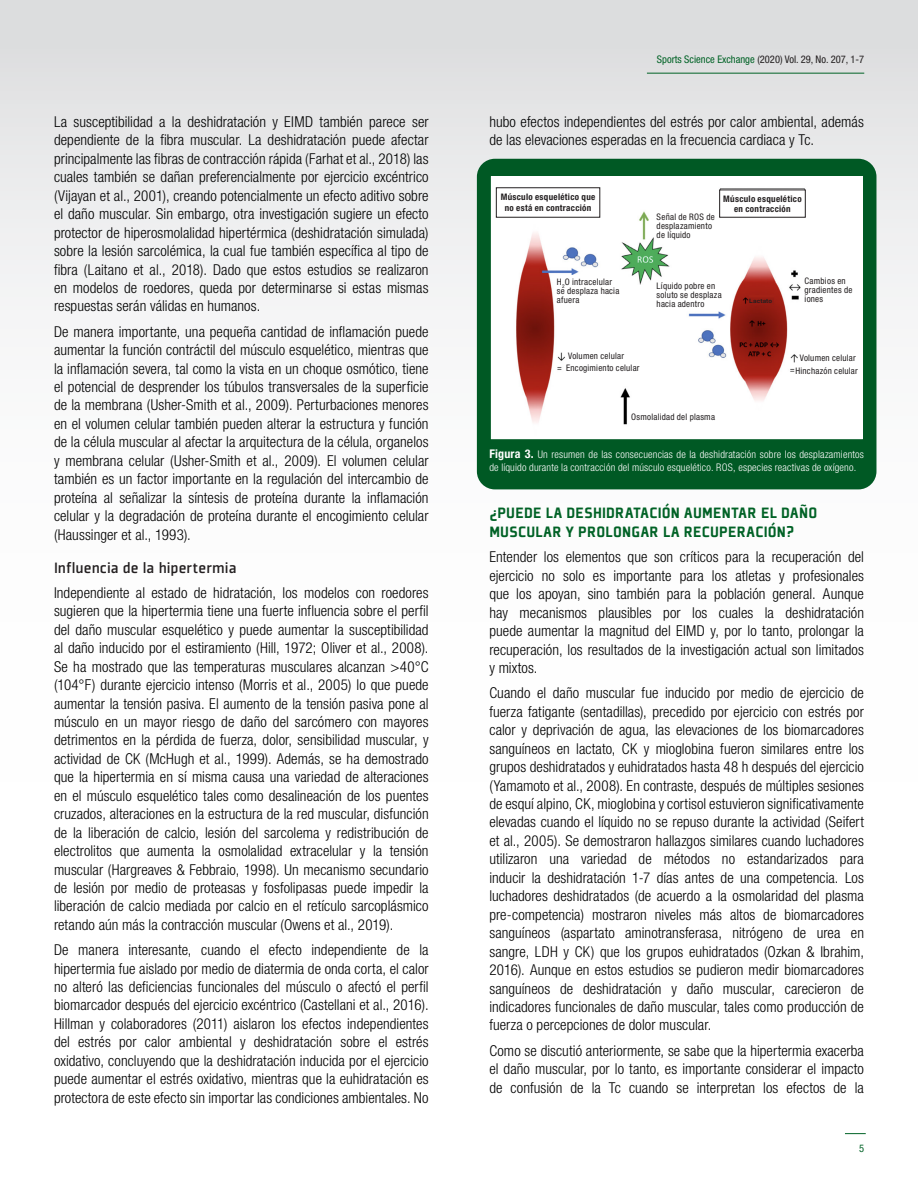
<style>
.page{position:relative;width:918px;height:1188px;background:#fff}
.page>*{position:absolute;margin:0;border:0;box-sizing:border-box;transform-origin:0 0}
.newbody_text_no_bull{font:900 16.5px/19.5px "Plexes Pro";letter-spacing:.015em;color:#016226}
.newbody_text_no_bull-2{font:500 16.5px "Plexes Pro";letter-spacing:.005em;color:#231f20}
.newbody_text_no_bull-3{font:300 condensed 15px/18.5px "Helvetica Neue LT Std";letter-spacing:.005em;color:#000;text-align:justify}
.t1{font:300 condensed 10.5px/13.5px "Helvetica Neue LT Std";letter-spacing:.02em;color:#fff}
.t2{font:condensed 10.5px "Helvetica Neue LT Std";color:#231f20}
.t3{font:condensed 10.5px "Helvetica Neue LT Std";color:#016226}
.t4{font:condensed 9px/9px "Helvetica Neue LT Std";letter-spacing:.025em;color:#231f20}
.t5{font:700 condensed 9px/10.5px "Helvetica Neue LT Std";letter-spacing:.035em;color:#231f20;text-align:center}
.t6{font:700 6px "Helvetica Neue LT Std";letter-spacing:.035em;color:#231f20}
.s1{color:#016226}
.s2{font-weight:700;font-size:12px}
</style>
<div class="page">
<div style="left:0;top:0;width:918px;height:1188px;background:linear-gradient(to bottom,#e8e8e9,#fff)"></div>
<hr style="left:647px;top:73px;width:217px;height:1px;background:#016226">
<svg style="left:845px;top:1133px;width:21px;height:1px"></svg>
<div style="left:477px;top:159px;width:399px;height:330px;background:#005924;border-radius:18px"></div>
<img style="left:491px;top:176px;width:372px;height:263px">
<div style="left:496px;top:188px;width:104px;height:29px;background:#fff"></div>
<div style="left:496px;top:187px;width:104px;height:31px;border:1px solid #231f20"></div>
<div style="left:720px;top:190px;width:85px;height:27px;background:#fff"></div>
<div style="left:719px;top:190px;width:87px;height:28px;border:1px solid #231f20"></div>
<div style="left:657px;top:207px;width:60px;height:37px;background:#fff"></div>
<div style="left:657px;top:280px;width:70px;height:30px;background:#fff"></div>
<div style="left:557px;top:276px;width:70px;height:30px;background:#fff"></div>
<div style="left:568px;top:349px;width:79px;height:14px;background:#fff"></div>
<div style="left:800px;top:352px;width:61px;height:12px;background:#fff"></div>
<div style="left:805px;top:273px;width:53px;height:33px;background:#fff"></div>
<div style="left:749px;top:296px;width:25px;height:9px;background:#951c13"></div>
<div style="left:564px;top:361px;width:78px;height:14px;background:#fff"></div>
<div style="left:631px;top:409px;width:99px;height:14px;background:#fff"></div>
<div style="left:795px;top:364px;width:66px;height:14px;background:#fff"></div>
<p class="newbody_text_no_bull-3" style="left:54px;top:112px;width:376px">La susceptibilidad a la deshidratación y EIMD también parece ser dependiente de la fibra muscular. La deshidratación puede afectar principalmente las fibras de contracción rápida (Farhat et al., 2018) las cuales también se dañan preferencialmente por ejercicio excéntrico (Vijayan et al., 2001), creando potencialmente un efecto aditivo sobre el daño muscular. Sin embargo, otra investigación sugiere un efecto protector de hiperosmolalidad hipertérmica (deshidratación simulada) sobre la lesión sarcolémica, la cual fue también específica al tipo de fibra (Laitano et al., 2018). Dado que estos estudios se realizaron en modelos de roedores, queda por determinarse si estas mismas respuestas serán válidas en humanos.</p>
<p class="newbody_text_no_bull-3" style="left:54px;top:322px;width:376px">De manera importante, una pequeña cantidad de inflamación puede aumentar la función contráctil del músculo esquelético, mientras que la inflamación severa, tal como la vista en un choque osmótico, tiene el potencial de desprender los túbulos transversales de la superficie de la membrana (Usher-Smith et al., 2009). Perturbaciones menores en el volumen celular también pueden alterar la estructura y función de la célula muscular al afectar la arquitectura de la célula, organelos y membrana celular (Usher-Smith et al., 2009). El volumen celular también es un factor importante en la regulación del intercambio de proteína al señalizar la síntesis de proteína durante la inflamación celular y la degradación de proteína durante el encogimiento celular (Haussinger et al., 1993).</p>
<p class="newbody_text_no_bull-2" style="left:54px;top:557px;width:184px">Influencia de la hipertermia</p>
<p class="newbody_text_no_bull-3" style="left:54px;top:583px;width:376px">Independiente al estado de hidratación, los modelos con roedores sugieren que la hipertermia tiene una fuerte influencia sobre el perfil del daño muscular esquelético y puede aumentar la susceptibilidad al daño inducido por el estiramiento (Hill, 1972; Oliver et al., 2008).<br>Se ha mostrado que las temperaturas musculares alcanzan &gt;40°C (104°F) durante ejercicio intenso (Morris et al., 2005) lo que puede aumentar la tensión pasiva. El aumento de la tensión pasiva pone al músculo en un mayor riesgo de daño del sarcómero con mayores detrimentos en la pérdida de fuerza, dolor, sensibilidad muscular, y actividad de CK (McHugh et al., 1999). Además, se ha demostrado que la hipertermia en sí misma causa una variedad de alteraciones en el músculo esquelético tales como desalineación de los puentes cruzados, alteraciones en la estructura de la red muscular, disfunción de la liberación de calcio, lesión del sarcolema y redistribución de electrolitos que aumenta la osmolalidad extracelular y la tensión muscular (Hargreaves &amp; Febbraio, 1998). Un mecanismo secundario de lesión por medio de proteasas y fosfolipasas puede impedir la liberación de calcio mediada por calcio en el retículo sarcoplásmico retando aún más la contracción muscular (Owens et al., 2019).</p>
<p class="newbody_text_no_bull-3" style="left:54px;top:940px;width:376px">De manera interesante, cuando el efecto independiente de la hipertermia fue aislado por medio de diatermia de onda corta, el calor no alteró las deficiencias funcionales del músculo o afectó el perfil biomarcador después del ejercicio excéntrico (Castellani et al., 2016).<br>Hillman y colaboradores (2011) aislaron los efectos independientes del estrés por calor ambiental y deshidratación sobre el estrés oxidativo, concluyendo que la deshidratación inducida por el ejercicio puede aumentar el estrés oxidativo, mientras que la euhidratación es protectora de este efecto sin importar las condiciones ambientales. No</p>
<p class="t2" style="left:657px;top:53px;width:209px"><span class="s1">Sports Science Exchange</span> (2020) Vol. 29, No. 207, 1-7</p>
<p class="newbody_text_no_bull-3" style="left:489px;top:112px;width:376px">hubo efectos independientes del estrés por calor ambiental, además de las elevaciones esperadas en la frecuencia cardiaca y Tc.</p>
<p class="t5" style="left:501px;top:192px;width:96px">Músculo esquelético que no está en contracción</p>
<p class="t5" style="left:723px;top:193px;width:80px">Músculo esquelético en contracción</p>
<p class="t4" style="left:657px;top:212px;width:60px">Señal de ROS de desplazamiento de líquido</p>
<p class="t4" style="left:557px;top:277px;width:64px">H<sub>2</sub>O intracelular se desplaza hacia afuera</p>
<p class="t4" style="left:657px;top:281px;width:67px">Líquido pobre en soluto se desplaza hacia adentro</p>
<p class="t4" style="left:805px;top:276px;width:49px">Cambios en gradientes de</p>
<p class="t6" style="left:749px;top:297px;width:24px">Lactato</p>
<p class="t4" style="left:805px;top:294px;width:20px">iones</p>
<p class="t4" style="left:568px;top:351px;width:58px">Volumen celular</p>
<p class="t4" style="left:800px;top:353px;width:58px">Volumen celular</p>
<p class="t4" style="left:566px;top:364px;width:75px">Encogimiento celular</p>
<p class="t4" style="left:631px;top:412px;width:85px">Osmolalidad del plasma</p>
<p class="t4" style="left:795px;top:366px;width:64px">Hinchazón celular</p>
<p class="t1" style="left:489px;top:447px;width:376px"><span class="s2">Figura 3.</span> Un resumen de las consecuencias de la deshidratación sobre los desplazamientos de líquido durante la contracción del músculo esquelético. ROS, especies reactivas de oxígeno.</p>
<p class="newbody_text_no_bull" style="left:489px;top:503px;width:330px">¿PUEDE LA DESHIDRATACIÓN AUMENTAR EL DAÑO<br>MUSCULAR Y PROLONGAR LA RECUPERACIÓN?</p>
<p class="newbody_text_no_bull-3" style="left:489px;top:548px;width:376px">Entender los elementos que son críticos para la recuperación del ejercicio no solo es importante para los atletas y profesionales que los apoyan, sino también para la población general. Aunque hay mecanismos plausibles por los cuales la deshidratación puede aumentar la magnitud del EIMD y, por lo tanto, prolongar la recuperación, los resultados de la investigación actual son limitados y mixtos.</p>
<p class="newbody_text_no_bull-3" style="left:489px;top:684px;width:376px">Cuando el daño muscular fue inducido por medio de ejercicio de fuerza fatigante (sentadillas), precedido por ejercicio con estrés por calor y deprivación de agua, las elevaciones de los biomarcadores sanguíneos en lactato, CK y mioglobina fueron similares entre los grupos deshidratados y euhidratados hasta 48 h después del ejercicio (Yamamoto et al., 2008). En contraste, después de múltiples sesiones de esquí alpino, CK, mioglobina y cortisol estuvieron significativamente elevadas cuando el líquido no se repuso durante la actividad (Seifert et al., 2005). Se demostraron hallazgos similares cuando luchadores utilizaron una variedad de métodos no estandarizados para inducir la deshidratación 1-7 días antes de una competencia. Los luchadores deshidratados (de acuerdo a la osmolaridad del plasma pre-competencia) mostraron niveles más altos de biomarcadores sanguíneos (aspartato aminotransferasa, nitrógeno de urea en sangre, LDH y CK) que los grupos euhidratados (Ozkan &amp; Ibrahim, 2016). Aunque en estos estudios se pudieron medir biomarcadores sanguíneos de deshidratación y daño muscular, carecieron de indicadores funcionales de daño muscular, tales como producción de fuerza o percepciones de dolor muscular.</p>
<p class="newbody_text_no_bull-3" style="left:489px;top:1041px;width:376px">Como se discutió anteriormente, se sabe que la hipertermia exacerba el daño muscular, por lo tanto, es importante considerar el impacto de confusión de la Tc cuando se interpretan los efectos de la</p>
<p class="t3" style="left:859px;top:1142px;width:7px">5</p>
</div>
